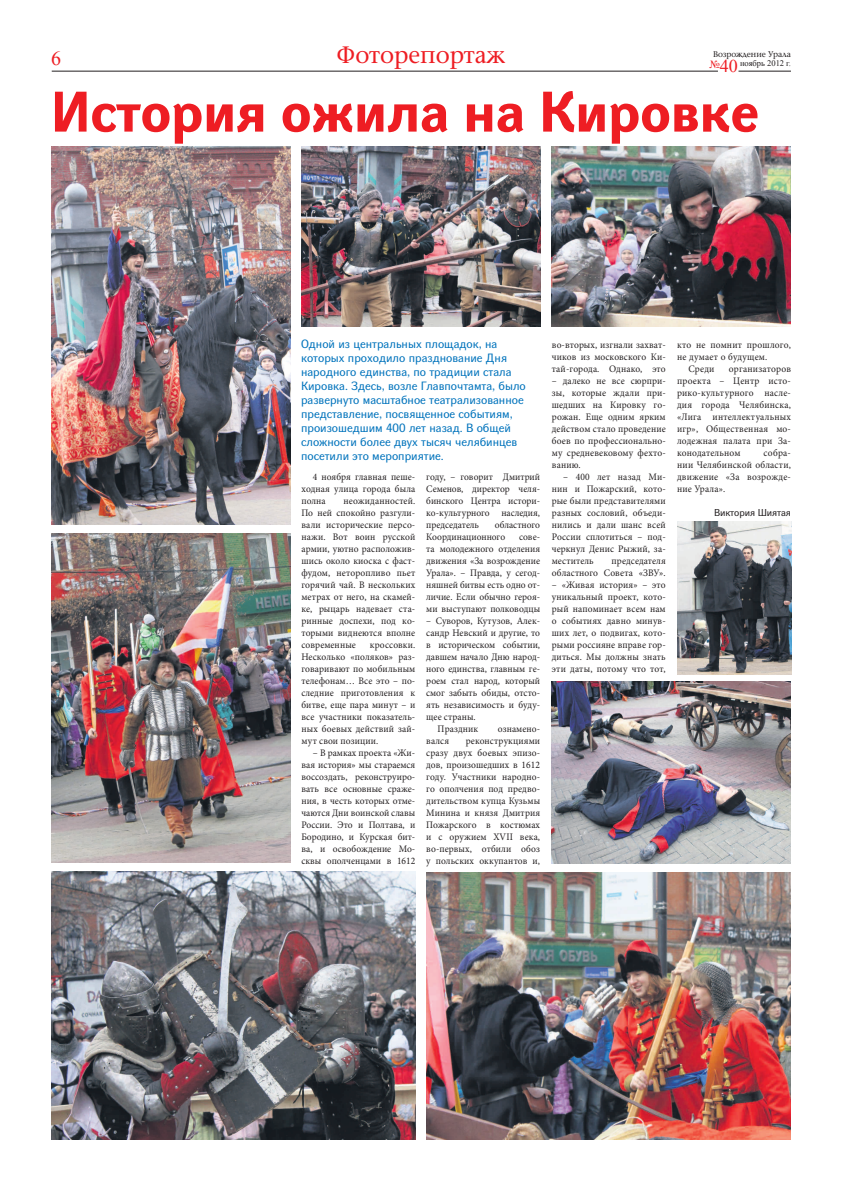
<style>
.page{position:relative;width:842px;height:1191px;background:#fff}
.page>*{position:absolute;margin:0;border:0;box-sizing:border-box;transform-origin:0 0}
.t1{font:700 57px "DG Pro 42";color:#ee1d23}
.t2{font:23px "Sonet Serif";color:#ee1d23}
.t3{font:20px "Times New Roman";color:#ee1d23}
.t4{font:18px "Times New Roman";color:#ee1d23}
.t5{font:12px/14px "DG Pro 42";color:#0073bc}
.t6{font:10px/12px "Minion Pro";letter-spacing:.01em;color:#231f20;text-align:justify;scale:.95 1}
.t7{font:10px "DG Pro 42";letter-spacing:-.01em;color:#231f20}
.t8{font:8.5px "Times New Roman";color:#231f20}
.t9{font:8px "Sonet Serif";color:#231f20}
</style>
<div class="page">
<hr style="left:52px;top:71px;width:666px;height:1px;background:#231f20">
<hr style="left:738px;top:71px;width:53px;height:1px;background:#231f20">
<img style="left:51px;top:147px;width:239px;height:377px">
<img style="left:552px;top:682px;width:239px;height:181px">
<img style="left:51px;top:871px;width:364px;height:269px">
<img style="left:552px;top:147px;width:239px;height:179px">
<img style="left:51px;top:533px;width:239px;height:329px">
<img style="left:301px;top:147px;width:239px;height:179px">
<img style="left:427px;top:873px;width:364px;height:267px">
<img style="left:677px;top:522px;width:114px;height:152px">
<h2 class="t2" style="left:337px;top:42px;width:170px">Фоторепортаж</h2>
<h3 class="t3" style="left:51px;top:45px;width:11px">6</h3>
<p class="t9" style="left:713px;top:50px;width:79px">Возрождение Урала</p>
<h3 class="t4" style="left:709px;top:54px;width:30px"><sup>№</sup>40</h3>
<p class="t8" style="left:740px;top:58px;width:52px">ноябрь 2012 г.</p>
<h1 class="t1" style="left:51px;top:80px;width:709px">История ожила на Кировке</h1>
<p class="t5" style="left:301px;top:337px;width:226px">Одной из центральных площадок, на которых проходило празднование Дня народного единства, по традиции стала Кировка. Здесь, возле Главпочтамта, было развернуто масштабное театрализованное представление, посвященное событиям, произошедшим 400 лет назад. В общей сложности более двух тысяч челябинцев посетили это мероприятие.</p>
<p class="t6" style="left:301px;top:471px;width:121px;text-indent:11px">4 ноября главная пеше&shy;ходная улица города была полна</p>
<p class="t6" style="left:426px;top:471px;width:121px">году, – говорит Дмитрий Семенов, директор челя&shy;бинского Центра истори&shy;ко-культурного наследия, председатель</p>
<p class="t6" style="left:301px;top:495px;width:121px;text-indent:42px">неожиданностей.<br>По ней спокойно разгули&shy;вали исторические персо&shy;нажи. Вот воин русской армии, уютно расположив&shy;шись около киоска с фаст&shy;фудом, неторопливо пьет горячий чай. В нескольких метрах от него, на скамей&shy;ке, рыцарь надевает ста&shy;ринные доспехи, под ко&shy;торыми виднеются вполне современные</p>
<p class="t6" style="left:426px;top:519px;width:121px;text-indent:69px">областного<br>Координационного</p>
<p class="t6" style="left:426px;top:531px;width:121px;text-indent:93px">сове&shy;та молодежного отделения движения «За возрождение Урала». – Правда, у сегод&shy;няшней битвы есть одно от&shy;личие. Если обычно героя&shy;ми выступают полководцы</p>
<p class="t6" style="left:426px;top:615px;width:121px">– Суворов, Кутузов, Алек-</p>
<p class="t6" style="left:426px;top:627px;width:121px">сандр Невский и другие, то</p>
<p class="t6" style="left:426px;top:639px;width:121px">в историческом событии,</p>
<p class="t6" style="left:426px;top:651px;width:121px">давшем начало Дню народ-</p>
<p class="t6" style="left:426px;top:663px;width:121px">ного единства, главным ге-</p>
<p class="t6" style="left:426px;top:675px;width:121px">роем стал народ, который</p>
<p class="t6" style="left:426px;top:687px;width:121px">смог забыть обиды, отсто-</p>
<p class="t6" style="left:426px;top:699px;width:121px">ять независимость и буду-</p>
<p class="t6" style="left:426px;top:711px;width:53px">щее страны.</p>
<p class="t6" style="left:438px;top:723px;width:44px">Праздник</p>
<p class="t6" style="left:498px;top:723px;width:46px">ознамено-</p>
<p class="t6" style="left:426px;top:735px;width:26px">вался</p>
<p class="t6" style="left:301px;top:639px;width:121px;text-indent:69px">кроссовки.<br>Несколько «поляков» раз&shy;говаривают по мобильным телефонам… Все это – по&shy;следние приготовления к битве, еще пара минут – и все участники показатель&shy;ных боевых действий зай&shy;мут свои позиции.</p>
<p class="t6" style="left:301px;top:747px;width:121px;text-indent:11px">– В рамках проекта «Жи&shy;вая история» мы стараемся воссоздать, реконструиро&shy;вать все основные сраже&shy;ния, в честь которых отме&shy;чаются Дни воинской славы России. Это и Полтава, и Бородино, и Курская бит&shy;ва, и освобождение Мо&shy;сквы ополченцами в 1612</p>
<p class="t6" style="left:426px;top:735px;width:121px;text-indent:39px">реконструкциями сразу двух боевых эпизо&shy;дов, произошедших в 1612 году. Участники народно&shy;го ополчения под предво&shy;дительством купца Кузьмы Минина и князя Дмитрия Пожарского в костюмах и с оружием XVII века, во-первых, отбили обоз у польских оккупантов и,</p>
<p class="t6" style="left:552px;top:339px;width:121px">во-вторых, изгнали захват&shy;чиков из московского Ки&shy;тай-города. Однако, это</p>
<p class="t6" style="left:552px;top:375px;width:121px">– далеко не все сюрпри&shy;зы, которые ждали при&shy;шедших на Кировку го&shy;рожан. Еще одним ярким действом стало проведение боев по профессионально&shy;му средневековому фехто&shy;ванию.</p>
<p class="t6" style="left:552px;top:471px;width:121px;text-indent:11px">– 400 лет назад Ми&shy;нин и Пожарский, кото&shy;рые были представителями разных сословий, объеди&shy;нились и дали шанс всей России сплотиться – под&shy;черкнул Денис Рыжий, за&shy;меститель</p>
<p class="t6" style="left:552px;top:555px;width:121px;text-align:right">председателя<br>областного Совета «ЗВУ».</p>
<p class="t6" style="left:552px;top:579px;width:121px">– «Живая история» – это уникальный проект, кото&shy;рый напоминает всем нам о событиях давно минув&shy;ших лет, о подвигах, кото&shy;рыми россияне вправе гор&shy;диться. Мы должны знать эти даты, потому что тот,</p>
<p class="t6" style="left:677px;top:339px;width:121px">кто не помнит прошлого,</p>
<p class="t6" style="left:677px;top:351px;width:97px">не думает о будущем.</p>
<p class="t6" style="left:688px;top:363px;width:29px">Среди</p>
<p class="t6" style="left:677px;top:363px;width:121px;text-indent:52px">организаторов проекта – Центр исто&shy;рико-культурного насле&shy;дия города Челябинска, «Лига интеллектуальных игр», Общественная мо&shy;лодежная палата при За&shy;конодательном</p>
<p class="t6" style="left:677px;top:447px;width:121px;text-indent:86px">собра&shy;нии Челябинской области, движение «За возрожде&shy;ние Урала».</p>
<p class="t7" style="left:714px;top:507px;width:78px">Виктория Шиятая</p>
</div>
